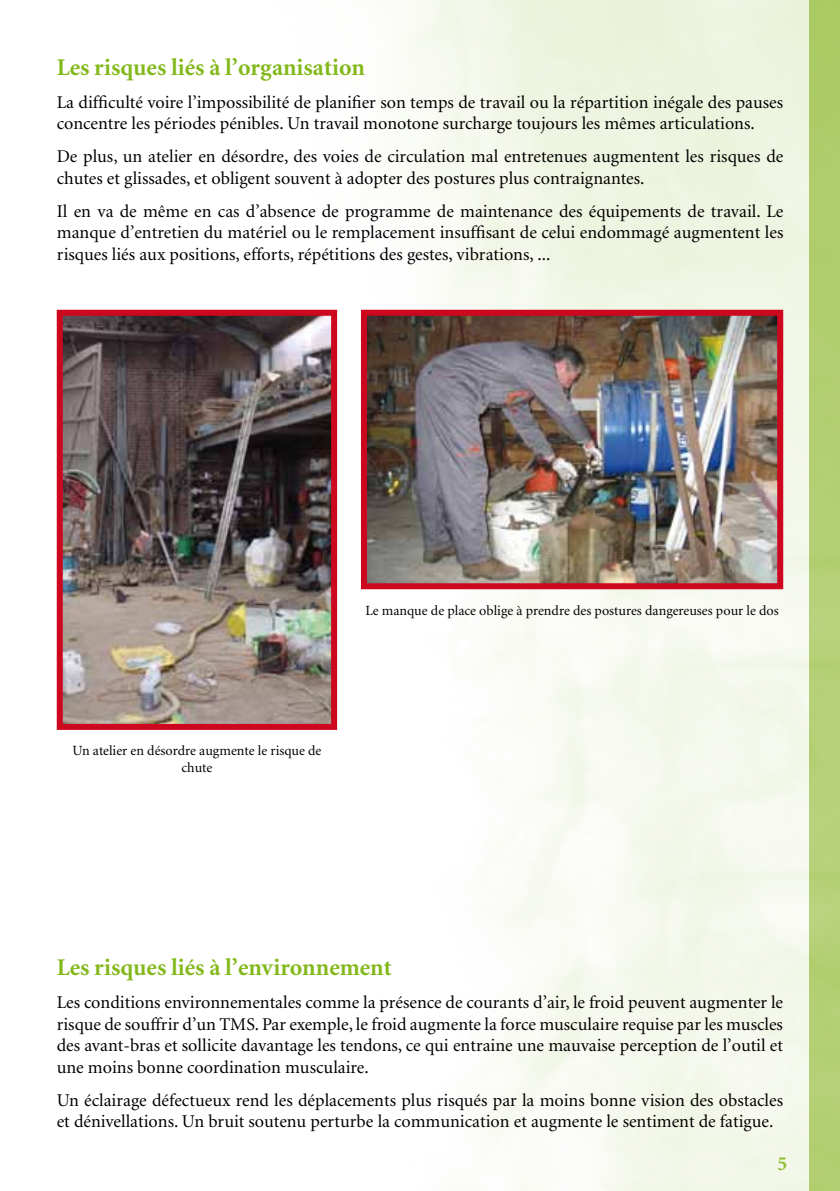
<style>
.page{position:relative;width:840px;height:1191px;background:#fff}
.page>*{position:absolute;margin:0;border:0;box-sizing:border-box;transform-origin:0 0}
.t1{font:700 24px "Minion";color:#83b81a}
.t2{font:700 20px "Minion";color:#83b81a}
.t3{font:18px/21.6px "Minion";color:#000}
.t4{font:14px/16.8px "Minion";color:#000;text-align:center}
</style>
<div class="page">
<img style="left:171px;top:0;width:668px;height:1191px">
<img style="left:64px;top:317px;width:266px;height:406px">
<div style="left:57px;top:310px;width:280px;height:420px;border:6px solid #cd071e"></div>
<img style="left:368px;top:317px;width:407px;height:265px">
<div style="left:361px;top:310px;width:421px;height:279px;border:6px solid #cd071e"></div>
<h1 class="t1" style="left:57px;top:55px;width:310px">Les risques liés à l’organisation</h1>
<p class="t3" style="left:57px;top:92px;width:727px">La difficulté voire l’impossibilité de planifier son temps de travail ou la répartition inégale des pauses concentre les périodes pénibles. Un travail monotone surcharge toujours les mêmes articulations.</p>
<p class="t3" style="left:57px;top:146px;width:727px">De plus, un atelier en désordre, des voies de circulation mal entretenues augmentent les risques de chutes et glissades, et obligent souvent à adopter des postures plus contraignantes.</p>
<p class="t3" style="left:57px;top:201px;width:727px;text-align:justify">Il en va de même en cas d’absence de programme de maintenance des équipements de travail. Le manque d’entretien du matériel ou le remplacement insuffisant de celui endommagé augmentent les risques liés aux positions, efforts, répétitions des gestes, vibrations, ...</p>
<p class="t4" style="left:365px;top:602px;width:414px">Le manque de place oblige à prendre des postures dangereuses pour le dos</p>
<p class="t4" style="left:72px;top:742px;width:250px">Un atelier en désordre augmente le risque de chute</p>
<h1 class="t1" style="left:57px;top:955px;width:336px">Les risques liés à l’environnement</h1>
<p class="t3" style="left:57px;top:992px;width:727px;text-align:justify">Les conditions environnementales comme la présence de courants d’air, le froid peuvent augmenter le risque de souffrir d’un TMS. Par exemple, le froid augmente la force musculaire requise par les muscles des avant-bras et sollicite davantage les tendons, ce qui entraine une mauvaise perception de l’outil et une moins bonne coordination musculaire.</p>
<p class="t3" style="left:57px;top:1090px;width:727px">Un éclairage défectueux rend les déplacements plus risqués par la moins bonne vision des obstacles et dénivellations. Un bruit soutenu perturbe la communication et augmente le sentiment de fatigue.</p>
<p class="t2" style="left:777px;top:1153px;width:11px">5</p>
</div>
